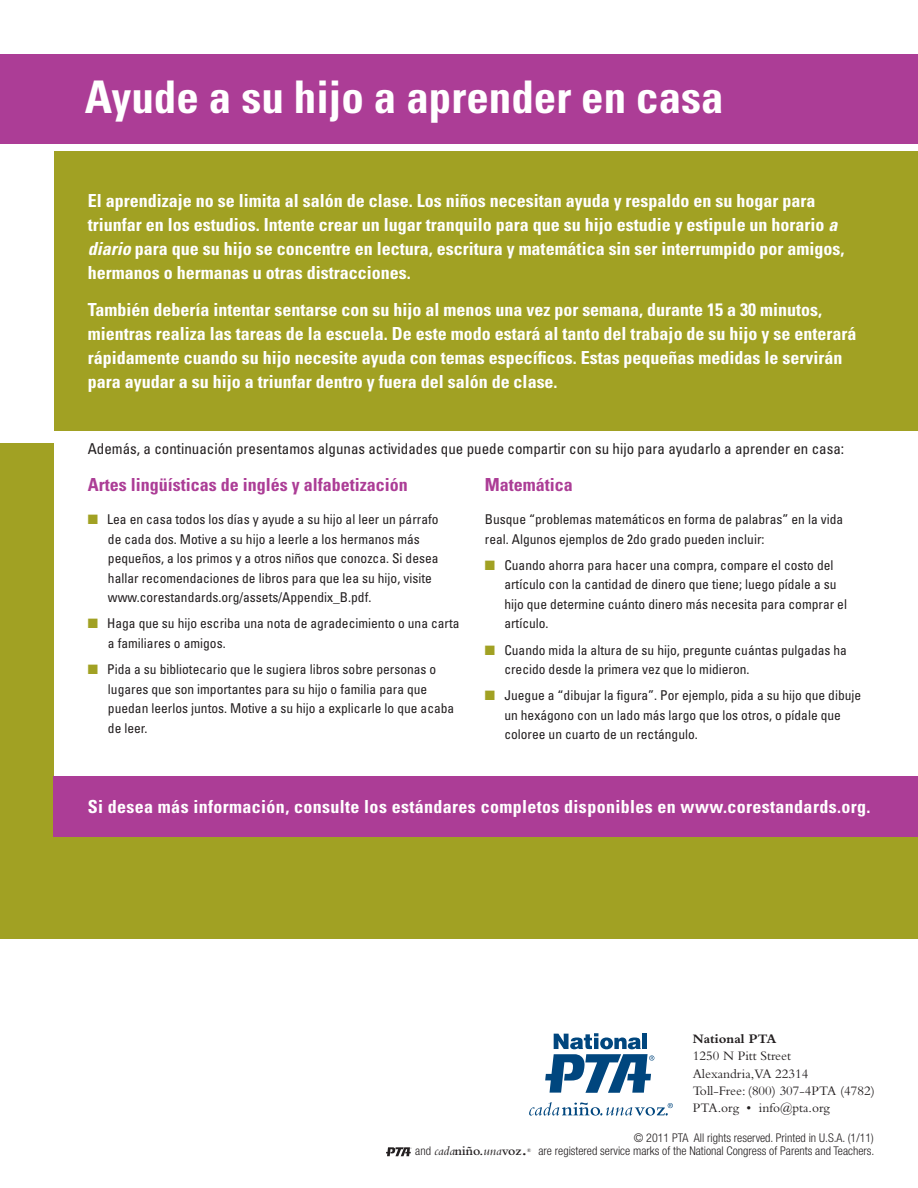
<style>
.page{position:relative;width:918px;height:1188px;background:#fff}
.page>*{position:absolute;margin:0;border:0;box-sizing:border-box;transform-origin:0 0}
.t1{font:700 condensed 45px "Univers LT Std";color:#fff}
.t2{font:700 condensed 18px/24px "Univers LT Std";color:#fff}
.t3{font:700 condensed 18px "Univers LT Std";letter-spacing:.02em;color:#fff}
.t4{font:700 condensed 18px "Univers LT Std";color:#ac3d96}
.t5{font:condensed 15px "Univers LT Std";color:#231f20}
.t6{font:condensed 13.5px/19.5px "Univers LT Std";color:#231f20}
.t7{font:13.5px "Bembo Std";color:#231f20}
.t8{font:600 13.5px "Bembo Std";color:#231f20}
.t9{font:700 13.5px "Bembo Std";color:#231f20}
.t10{font:300 condensed 12px "Helvetica Neue LT Std";color:#231f20}
.s1{font-style:italic}
.s2{color:#a1a123}
.s3{font-family:"Helvetica Neue LT Std";font-weight:300;font-stretch:condensed;font-size:12px}
.s4{font-weight:400;font-style:italic}
.s5{font-size:18px}
</style>
<div class="page">
<div style="left:0;top:54px;width:696px;height:90px;background:#ac3d96"></div>
<div style="left:0;top:443px;width:918px;height:496px;background:#a1a123"></div>
<div style="left:54px;top:399px;width:864px;height:418px;background:#fff"></div>
<div style="left:54px;top:776px;width:864px;height:61px;background:#ac3d96"></div>
<div style="left:54px;top:151px;width:864px;height:280px;background:#a1a123"></div>
<div style="left:44px;top:54px;width:874px;height:90px;background:#ac3d96"></div>
<svg style="left:386px;top:1147px;width:25px;height:9px"></svg>
<svg style="left:545px;top:1033px;width:109px;height:60px"></svg>
<svg style="left:529px;top:1102px;width:144px;height:14px"></svg>
<p class="t1" style="left:85px;top:70px;width:641px">Ayude a su hijo a aprender en casa</p>
<p class="t2" style="left:88px;top:188px;width:758px">El aprendizaje no se limita al salón de clase. Los niños necesitan ayuda y respaldo en su hogar para triunfar en los estudios. Intente crear un lugar tranquilo para que su hijo estudie y estipule un horario <span class="s1">a diario</span> para que su hijo se concentre en lectura, escritura y matemática sin ser interrumpido por amigos, hermanos o hermanas u otras distracciones.</p>
<p class="t2" style="left:88px;top:298px;width:770px">También debería intentar sentarse con su hijo al menos una vez por semana, durante 15 a 30 minutos, mientras realiza las tareas de la escuela. De este modo estará al tanto del trabajo de su hijo y se enterará rápidamente cuando su hijo necesite ayuda con temas específicos. Estas pequeñas medidas le servirán para ayudar a su hijo a triunfar dentro y fuera del salón de clase.</p>
<p class="t5" style="left:88px;top:439px;width:758px">Además, a continuación presentamos algunas actividades que puede compartir con su hijo para ayudarlo a aprender en casa:</p>
<p class="t4" style="left:88px;top:474px;width:321px">Artes lingüísticas de inglés y alfabetización</p>
<p class="t6" style="left:108px;top:509px;width:332px;text-indent:-20px"><span class="s2">■</span> Lea en casa todos los días y ayude a su hijo al leer un párrafo de cada dos. Motive a su hijo a leerle a los hermanos más pequeños, a los primos y a otros niños que conozca. Si desea hallar recomendaciones de libros para que lea su hijo, visite www.corestandards.org/assets/Appendix_B.pdf.</p>
<p class="t6" style="left:108px;top:614px;width:353px;text-indent:-20px"><span class="s2">■</span> Haga que su hijo escriba una nota de agradecimiento o una carta a familiares o amigos.</p>
<p class="t6" style="left:108px;top:659px;width:348px;text-indent:-20px"><span class="s2">■</span> Pida a su bibliotecario que le sugiera libros sobre personas o lugares que son importantes para su hijo o familia para que puedan leerlos juntos. Motive a su hijo a explicarle lo que acaba de leer.</p>
<p class="t4" style="left:485px;top:474px;width:90px">Matemática</p>
<p class="t6" style="left:485px;top:509px;width:360px">Busque “problemas matemáticos en forma de palabras” en la vida real. Algunos ejemplos de 2do grado pueden incluir:</p>
<p class="t6" style="left:504px;top:555px;width:344px;text-indent:-20px"><span class="s2">■</span> Cuando ahorra para hacer una compra, compare el costo del artículo con la cantidad de dinero que tiene; luego pídale a su hijo que determine cuánto dinero más necesita para comprar el artículo.</p>
<p class="t6" style="left:504px;top:640px;width:344px;text-indent:-20px"><span class="s2">■</span> Cuando mida la altura de su hijo, pregunte cuántas pulgadas ha crecido desde la primera vez que lo midieron.</p>
<p class="t6" style="left:504px;top:686px;width:358px;text-indent:-20px"><span class="s2">■</span> Juegue a “dibujar la figura”. Por ejemplo, pida a su hijo que dibuje un hexágono con un lado más largo que los otros, o pídale que coloree un cuarto de un rectángulo.</p>
<p class="t3" style="left:88px;top:795px;width:784px">Si desea más información, consulte los estándares completos disponibles en www.corestandards.org.</p>
<p class="t9" style="left:693px;top:1031px;width:85px">National PTA</p>
<p class="t7" style="left:693px;top:1048px;width:100px">1250 N Pitt Street</p>
<p class="t7" style="left:693px;top:1066px;width:117px">Alexandria,VA 22314</p>
<p class="t7" style="left:693px;top:1083px;width:183px">Toll-Free: (800) 307-4PTA (4782)</p>
<p class="t7" style="left:693px;top:1100px;width:139px">PTA.org • info@pta.org</p>
<p class="t10" style="left:634px;top:1131px;width:242px">© 2011 PTA All rights reserved. Printed in U.S.A. (1/11)</p>
<p class="t8" style="left:415px;top:1144px;width:113px"><span class="s3">and</span> <span class="s4">cada</span>niño.<span class="s4">una</span>voz<span class="s5">.</span></p>
<p class="t10" style="left:527px;top:1144px;width:349px"><sup>®</sup> are registered service marks of the National Congress of Parents and Teachers.</p>
</div>
